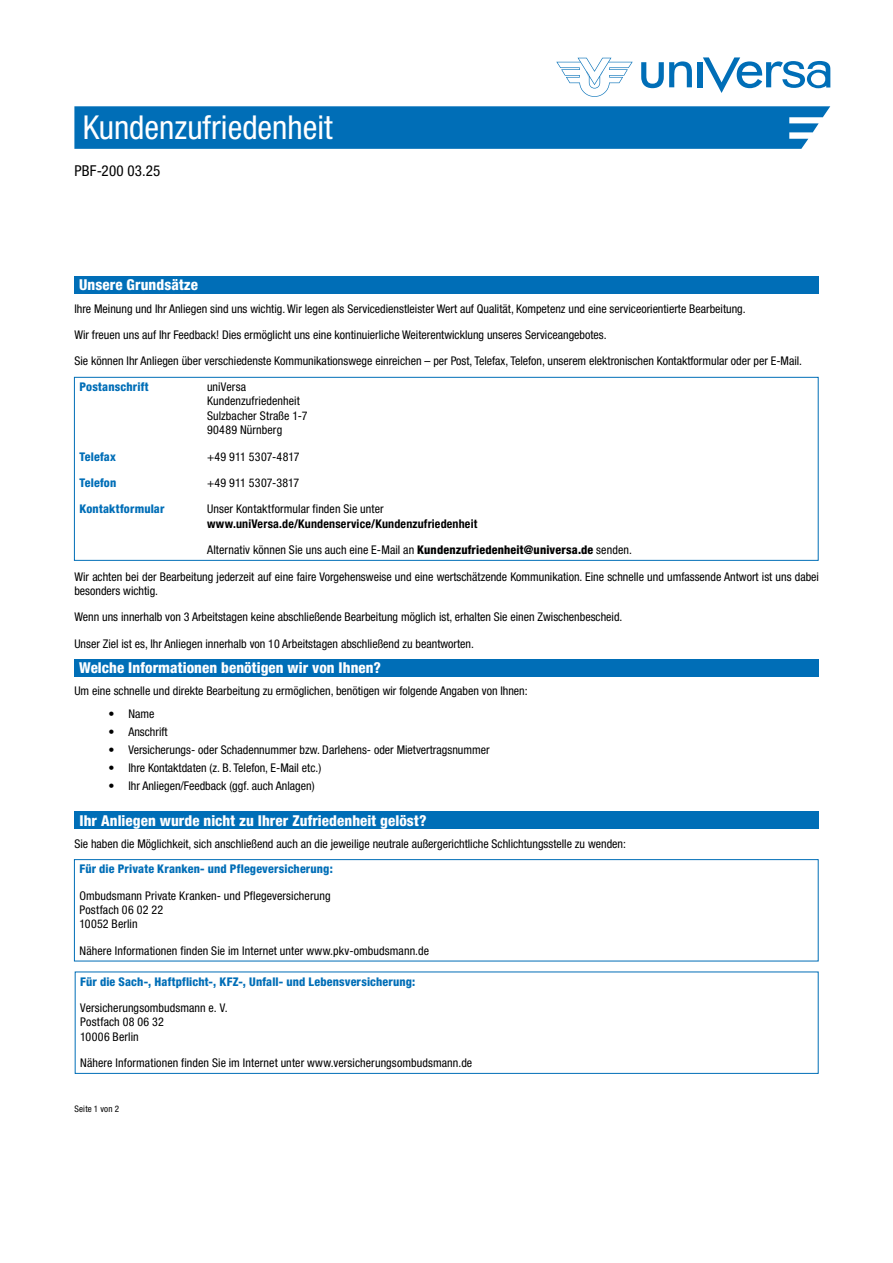
<style>
.page{position:relative;width:893px;height:1263px;background:#fff}
.page>*{position:absolute;margin:0;border:0;box-sizing:border-box;transform-origin:0 0}
.t1{font:condensed 33px "Helvetica Neue LT Std";color:#fff}
.t2{font:800 condensed 15px "Helvetica Neue LT Std";letter-spacing:.005em;color:#fff}
.t3{font:condensed 15px "Helvetica Neue LT Std";letter-spacing:.015em;color:#000}
.t4{font:condensed 12px/14.4px "Helvetica Neue LT Std";color:#000}
.t5{font:800 condensed 12px "Helvetica Neue LT Std";letter-spacing:.015em;color:#006eb7}
.t6{font:700 condensed 12px/26.4px "Helvetica Neue LT Std";letter-spacing:.015em;color:#000}
.t7{font:condensed 9px "Helvetica Neue LT Std";letter-spacing:.02em;color:#000}
.s1{font-weight:400}
.s2{font-weight:800}
</style>
<div class="page">
<svg style="left:74px;top:106px;width:756px;height:43px;background:#0a73b9"></svg>
<svg style="left:641px;top:61px;width:51px;height:27px"></svg>
<div style="left:697px;top:62px;width:5px;height:25px;background:#006eb7"></div>
<svg style="left:703px;top:57px;width:127px;height:36px"></svg>
<svg style="left:556px;top:58px;width:77px;height:39px"></svg>
<div style="left:74px;top:276px;width:745px;height:17px;background:#006eb7"></div>
<div style="left:74px;top:377px;width:745px;height:184px;border:1px solid #006eb7"></div>
<div style="left:74px;top:659px;width:745px;height:17px;background:#006eb7"></div>
<div style="left:75px;top:812px;width:744px;height:17px;background:#006eb7"></div>
<div style="left:74px;top:859px;width:745px;height:102px;border:1px solid #006eb7"></div>
<div style="left:75px;top:971px;width:744px;height:103px;border:1px solid #006eb7"></div>
<h1 class="t1" style="left:83px;top:109px;width:251px">Kundenzufriedenheit</h1>
<p class="t3" style="left:74px;top:162px;width:87px">PBF-200 03.25</p>
<p class="t2" style="left:79px;top:276px;width:121px">Unsere Grundsätze</p>
<p class="t4" style="left:74px;top:295px;width:673px;line-height:26.4px">Ihre Meinung und Ihr Anliegen sind uns wichtig. Wir legen als Servicedienstleister Wert auf Qualität, Kompetenz und eine serviceorientierte Bearbeitung.<br>Wir freuen uns auf Ihr Feedback! Dies ermöglicht uns eine kontinuierliche Weiterentwicklung unseres Serviceangebotes.</p>
<p class="t4" style="left:74px;top:354px;width:729px">Sie können Ihr Anliegen über verschiedenste Kommunikationswege einreichen – per Post, Telefax, Telefon, unserem elektronischen Kontaktformular oder per E-Mail.</p>
<p class="t5" style="left:79px;top:379px;width:71px">Postanschrift</p>
<p class="t4" style="left:207px;top:379px;width:102px">uniVersa<br>Kundenzufriedenheit<br>Sulzbacher Straße 1-7<br>90489 Nürnberg</p>
<p class="t5" style="left:79px;top:449px;width:38px">Telefax</p>
<p class="t4" style="left:207px;top:449px;width:94px">+49 911 5307-4817</p>
<p class="t5" style="left:79px;top:475px;width:38px">Telefon</p>
<p class="t4" style="left:207px;top:475px;width:94px">+49 911 5307-3817</p>
<p class="t5" style="left:79px;top:502px;width:86px">Kontaktformular</p>
<p class="t4" style="left:207px;top:502px;width:178px">Unser Kontaktformular finden Sie unter</p>
<p class="t6" style="left:207px;top:510px;width:426px">www.uniVersa.de/Kundenservice/Kundenzufriedenheit<br><span class="s1">Alternativ können Sie uns auch eine E-Mail an</span> <span class="s2">Kundenzufriedenheit@universa.de</span> <span class="s1">senden.</span></p>
<p class="t4" style="left:74px;top:569px;width:746px">Wir achten bei der Bearbeitung jederzeit auf eine faire Vorgehensweise und eine wertschätzende Kommunikation. Eine schnelle und umfassende Antwort ist uns dabei besonders wichtig.</p>
<p class="t4" style="left:74px;top:610px;width:550px">Wenn uns innerhalb von 3 Arbeitstagen keine abschließende Bearbeitung möglich ist, erhalten Sie einen Zwischenbescheid.</p>
<p class="t4" style="left:74px;top:636px;width:401px">Unser Ziel ist es, Ihr Anliegen innerhalb von 10 Arbeitstagen abschließend zu beantworten.</p>
<p class="t2" style="left:79px;top:658px;width:303px">Welche Informationen benötigen wir von Ihnen?</p>
<p class="t4" style="left:74px;top:684px;width:455px">Um eine schnelle und direkte Bearbeitung zu ermöglichen, benötigen wir folgende Angaben von Ihnen:</p>
<p class="t4" style="left:108px;top:706px;width:47px">• Name</p>
<p class="t4" style="left:108px;top:724px;width:61px">• Anschrift</p>
<p class="t4" style="left:108px;top:742px;width:383px">• Versicherungs- oder Schadennummer bzw. Darlehens- oder Mietvertragsnummer</p>
<p class="t4" style="left:108px;top:760px;width:214px">• Ihre Kontaktdaten (z. B. Telefon, E-Mail etc.)</p>
<p class="t4" style="left:108px;top:778px;width:208px">• Ihr Anliegen/Feedback (ggf. auch Anlagen)</p>
<p class="t2" style="left:80px;top:811px;width:349px">Ihr Anliegen wurde nicht zu Ihrer Zufriedenheit gelöst?</p>
<p class="t4" style="left:74px;top:836px;width:553px">Sie haben die Möglichkeit, sich anschließend auch an die jeweilige neutrale außergerichtliche Schlichtungsstelle zu wenden:</p>
<p class="t5" style="left:79px;top:861px;width:255px">Für die Private Kranken- und Pflegeversicherung:</p>
<p class="t4" style="left:79px;top:888px;width:253px">Ombudsmann Private Kranken- und Pflegeversicherung<br>Postfach 06 02 22<br>10052 Berlin</p>
<p class="t4" style="left:79px;top:943px;width:351px">Nähere Informationen finden Sie im Internet unter www.pkv-ombudsmann.de</p>
<p class="t5" style="left:80px;top:974px;width:337px">Für die Sach-, Haftpflicht-, KFZ-, Unfall- und Lebensversicherung:</p>
<p class="t4" style="left:80px;top:1000px;width:149px">Versicherungsombudsmann e. V.<br>Postfach 08 06 32<br>10006 Berlin</p>
<p class="t4" style="left:80px;top:1056px;width:394px">Nähere Informationen finden Sie im Internet unter www.versicherungsombudsmann.de</p>
<p class="t7" style="left:74px;top:1104px;width:46px">Seite 1 von 2</p>
</div>
